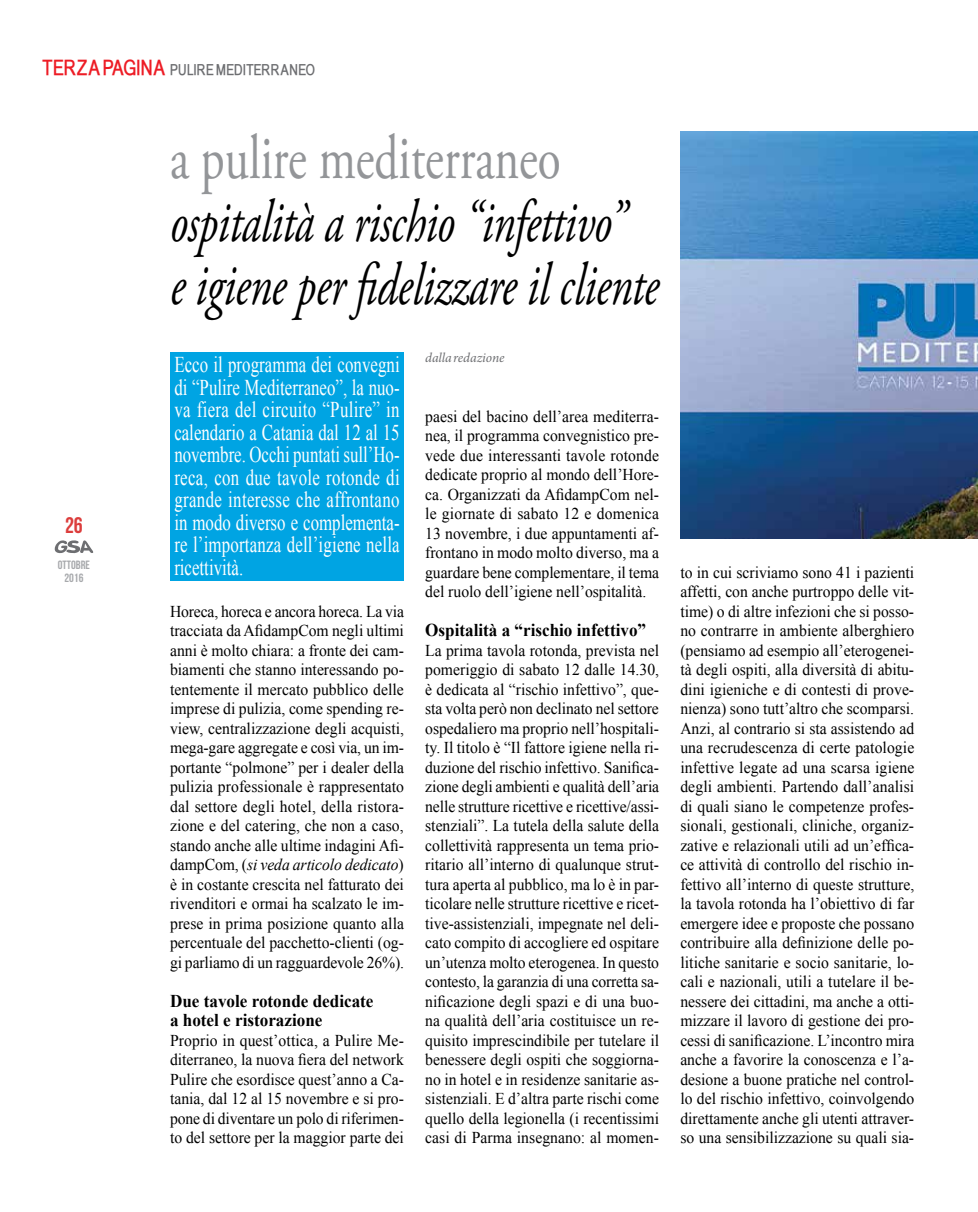
<style>
.page{position:relative;width:978px;height:1212px;background:#fff}
.page>*{position:absolute;margin:0;border:0;box-sizing:border-box;transform-origin:0 0}
.t1{font:63px "Adobe Garamond Pro";color:#939598;scale:.75 1}
.t2{font:italic 60px/63px "Adobe Garamond Pro";letter-spacing:-.01em;color:#000;scale:.73 1}
.t3{font:22.5px/22.5px "Times New Roman";letter-spacing:.01em;color:#fff;text-align:justify;scale:.75 1}
.t4{font:22.5px "Bebas Neue";color:#dc3d3c}
.t5{font:700 18px/19.5px "Times New Roman";color:#000;scale:.95 1}
.t6{font:16.5px/19.5px "Times New Roman";color:#000;text-align:justify;scale:.95 1}
.t7{font:700 15px "Babel Sans";color:#6d6e71}
.t8{font:italic 13.5px "Minion Pro";letter-spacing:-.005em;color:#6d6e71}
.t9{font:12px/13.5px "Bebas Neue";color:#a7a9ac;text-align:center}
.s1{font-size:21px;color:#ed1c25}
.s2{font-style:italic}
</style>
<div class="page">
<svg style="left:55px;top:540px;width:38px;height:13px"></svg>
<div style="left:170px;top:352px;width:234px;height:228px;background:#00a4e3"></div>
<img style="left:680px;top:132px;width:298px;height:407px">
<p class="t7" style="left:43px;top:62px;width:274px"><span class="s1">TERZA PAGINA</span> PULIRE MEDITERRANEO</p>
<h3 class="t4" style="left:65px;top:512px;width:19px">26</h3>
<p class="t9" style="left:58px;top:557px;width:34px">OTTOBRE<br>2016</p>
<h1 class="t1" style="left:170px;top:120px;width:523px">a pulire mediterraneo</h1>
<h2 class="t2" style="left:170px;top:192px;width:671px">ospitalità a rischio “infettivo”<br>e igiene per fidelizzare il cliente</h2>
<p class="t3" style="left:174px;top:353px;width:302px">Ecco il programma dei convegni di “Pulire Mediterraneo”, la nuo&shy;va fiera del circuito “Pulire” in calendario a Catania dal 12 al 15 novembre. Occhi puntati sull’Ho&shy;reca, con due tavole rotonde di grande interesse che affrontano in modo diverso e complementa&shy;re l’importanza dell’igiene nella ricettività.</p>
<p class="t8" style="left:425px;top:349px;width:81px">dalla redazione</p>
<p class="t6" style="left:425px;top:406px;width:248px">paesi del bacino dell’area mediterra&shy;nea, il programma convegnistico pre&shy;vede due interessanti tavole rotonde dedicate proprio al mondo dell’Hore&shy;ca. Organizzati da AfidampCom nel&shy;le giornate di sabato 12 e domenica 13 novembre, i due appuntamenti af&shy;frontano in modo molto diverso, ma a guardare bene complementare, il tema del ruolo dell’igiene nell’ospitalità.</p>
<p class="t5" style="left:425px;top:620px;width:234px">Ospitalità a “rischio infettivo”</p>
<p class="t6" style="left:425px;top:640px;width:248px">La prima tavola rotonda, prevista nel pomeriggio di sabato 12 dalle 14.30, è dedicata al “rischio infettivo”, que&shy;sta volta però non declinato nel settore ospedaliero ma proprio nell’hospitali&shy;ty. Il titolo è “Il fattore igiene nella ri&shy;duzione del rischio infettivo. Sanifica&shy;zione degli ambienti e qualità dell’aria nelle strutture ricettive e ricettive/assi&shy;stenziali”. La tutela della salute della collettività rappresenta un tema prio&shy;ritario all’interno di qualunque strut&shy;tura aperta al pubblico, ma lo è in par&shy;ticolare nelle strutture ricettive e ricet&shy;tive-assistenziali, impegnate nel deli&shy;cato compito di accogliere ed ospitare un’utenza molto eterogenea. In questo contesto, la garanzia di una corretta sa&shy;nificazione degli spazi e di una buo&shy;na qualità dell’aria costituisce un re&shy;quisito imprescindibile per tutelare il benessere degli ospiti che soggiorna&shy;no in hotel e in residenze sanitarie as&shy;sistenziali. E d’altra parte rischi come quello della legionella (i recentissimi casi di Parma insegnano: al momen-</p>
<p class="t6" style="left:170px;top:601px;width:248px">Horeca, horeca e ancora horeca. La via tracciata da AfidampCom negli ultimi anni è molto chiara: a fronte dei cam&shy;biamenti che stanno interessando po&shy;tentemente il mercato pubblico delle imprese di pulizia, come spending re&shy;view, centralizzazione degli acquisti, mega-gare aggregate e così via, un im&shy;portante “polmone” per i dealer della pulizia professionale è rappresentato dal settore degli hotel, della ristora&shy;zione e del catering, che non a caso, stando anche alle ultime indagini Afi&shy;dampCom, (<span class="s2">si veda articolo dedicato</span>) è in costante crescita nel fatturato dei rivenditori e ormai ha scalzato le im&shy;prese in prima posizione quanto alla percentuale del pacchetto-clienti (og&shy;gi parliamo di un ragguardevole 26%).</p>
<p class="t5" style="left:170px;top:990px;width:216px">Due tavole rotonde dedicate a hotel e ristorazione</p>
<p class="t6" style="left:170px;top:1030px;width:248px">Proprio in quest’ottica, a Pulire Me&shy;diterraneo, la nuova fiera del network Pulire che esordisce quest’anno a Ca&shy;tania, dal 12 al 15 novembre e si pro&shy;pone di diventare un polo di riferimen&shy;to del settore per la maggior parte dei</p>
<p class="t6" style="left:680px;top:562px;width:248px">to in cui scriviamo sono 41 i pazienti affetti, con anche purtroppo delle vit&shy;time) o di altre infezioni che si posso&shy;no contrarre in ambiente alberghiero (pensiamo ad esempio all’eterogenei&shy;tà degli ospiti, alla diversità di abitu&shy;dini igieniche e di contesti di prove&shy;nienza) sono tutt’altro che scomparsi.<br>Anzi, al contrario si sta assistendo ad una recrudescenza di certe patologie infettive legate ad una scarsa igiene degli ambienti. Partendo dall’analisi di quali siano le competenze profes&shy;sionali, gestionali, cliniche, organiz&shy;zative e relazionali utili ad un’effica&shy;ce attività di controllo del rischio in&shy;fettivo all’interno di queste strutture, la tavola rotonda ha l’obiettivo di far emergere idee e proposte che possano contribuire alla definizione delle po&shy;litiche sanitarie e socio sanitarie, lo&shy;cali e nazionali, utili a tutelare il be&shy;nessere dei cittadini, ma anche a otti&shy;mizzare il lavoro di gestione dei pro&shy;cessi di sanificazione. L’incontro mira anche a favorire la conoscenza e l’a&shy;desione a buone pratiche nel control&shy;lo del rischio infettivo, coinvolgendo direttamente anche gli utenti attraver&shy;so una sensibilizzazione su quali sia-</p>
</div>
